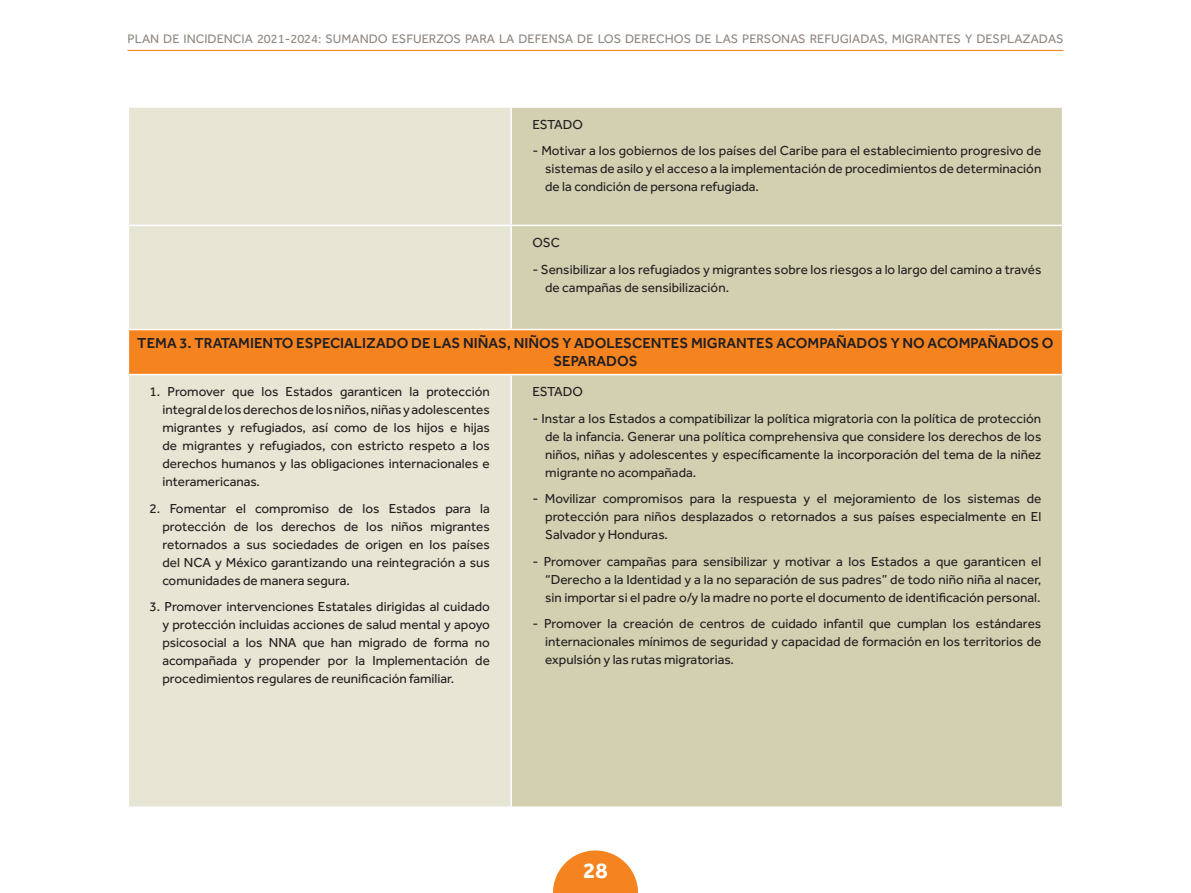
<style>
.page{position:relative;width:1191px;height:893px;background:#fff}
.page>*{position:absolute;margin:0;border:0;box-sizing:border-box;transform-origin:0 0}
.t1{font:700 22.5px "Effra";color:#fff}
.tabla01{font:500 15px/18px "Effra";color:#231f20;text-align:center}
.tabla02{font:13.5px/18px "Effra";color:#231f20;text-align:justify}
.t2{font:12.75px "Effra";color:#908881}
</style>
<div class="page">
<svg style="left:553px;top:850px;width:85px;height:43px"></svg>
<hr style="left:128px;top:50px;width:935px;height:1px;background:#f58420">
<div style="left:129px;top:108px;width:381px;height:698px;background:#e7e5d4"></div>
<div style="left:512px;top:108px;width:549px;height:698px;background:#d3d0b2"></div>
<div style="left:128px;top:330px;width:934px;height:45px;background:#f58420"></div>
<hr style="left:128px;top:225px;width:383px;height:1px;background:#fff">
<hr style="left:511px;top:225px;width:552px;height:1px;background:#fff">
<hr style="left:128px;top:329px;width:383px;height:1px;background:#fff">
<hr style="left:128px;top:330px;width:1px;height:44px;background:#fff">
<hr style="left:511px;top:329px;width:552px;height:1px;background:#fff">
<hr style="left:1061px;top:330px;width:2px;height:44px;background:#fff">
<hr style="left:128px;top:374px;width:383px;height:1px;background:#fff">
<hr style="left:511px;top:374px;width:552px;height:1px;background:#fff">
<p class="t2" style="left:128px;top:31px;width:937px">PLAN DE INCIDENCIA 2021-2024: SUMANDO ESFUERZOS PARA LA DEFENSA DE LOS DERECHOS DE LAS PERSONAS REFUGIADAS, MIGRANTES Y DESPLAZADAS</p>
<p class="tabla02" style="left:532px;top:115px;width:52px">ESTADO</p>
<p class="tabla02" style="left:545px;top:142px;width:498px;text-indent:-13px">- Motivar a los gobiernos de los países del Caribe para el establecimiento progresivo de sistemas de asilo y el acceso a la implementación de procedimientos de determinación de la condición de persona refugiada.</p>
<p class="tabla02" style="left:532px;top:233px;width:29px">OSC</p>
<p class="tabla02" style="left:545px;top:260px;width:498px;text-indent:-13px">- Sensibilizar a los refugiados y migrantes sobre los riesgos a lo largo del camino a través de campañas de sensibilización.</p>
<p class="tabla01" style="left:137px;top:334px;width:918px">TEMA 3. TRATAMIENTO ESPECIALIZADO DE LAS NIÑAS, NIÑOS Y ADOLESCENTES MIGRANTES ACOMPAÑADOS Y NO ACOMPAÑADOS O<br>SEPARADOS</p>
<p class="tabla02" style="left:162px;top:383px;width:329px;text-indent:-13px">1. Promover que los Estados garanticen la protección integral de los derechos de los niños, niñas y adolescentes migrantes y refugiados, así como de los hijos e hijas de migrantes y refugiados, con estricto respeto a los derechos humanos y las obligaciones internacionales e interamericanas.</p>
<p class="tabla02" style="left:162px;top:499px;width:329px;text-indent:-13px">2. Fomentar el compromiso de los Estados para la protección de los derechos de los niños migrantes retornados a sus sociedades de origen en los países del NCA y México garantizando una reintegración a sus comunidades de manera segura.</p>
<p class="tabla02" style="left:162px;top:598px;width:329px;text-indent:-13px">3. Promover intervenciones Estatales dirigidas al cuidado y protección incluidas acciones de salud mental y apoyo psicosocial a los NNA que han migrado de forma no acompañada y propender por la Implementación de procedimientos regulares de reunificación familiar.</p>
<p class="tabla02" style="left:532px;top:383px;width:52px">ESTADO</p>
<p class="tabla02" style="left:545px;top:409px;width:498px;text-indent:-13px">- Instar a los Estados a compatibilizar la política migratoria con la política de protección de la infancia. Generar una política comprehensiva que considere los derechos de los niños, niñas y adolescentes y específicamente la incorporación del tema de la niñez migrante no acompañada.</p>
<p class="tabla02" style="left:545px;top:490px;width:498px;text-indent:-13px">- Movilizar compromisos para la respuesta y el mejoramiento de los sistemas de protección para niños desplazados o retornados a sus países especialmente en El Salvador y Honduras.</p>
<p class="tabla02" style="left:545px;top:552px;width:498px;text-indent:-13px">- Promover campañas para sensibilizar y motivar a los Estados a que garanticen el “Derecho a la Identidad y a la no separación de sus padres” de todo niño niña al nacer, sin importar si el padre o/y la madre no porte el documento de identificación personal.</p>
<p class="tabla02" style="left:545px;top:615px;width:497px;text-indent:-13px">- Promover la creación de centros de cuidado infantil que cumplan los estándares internacionales mínimos de seguridad y capacidad de formación en los territorios de expulsión y las rutas migratorias.</p>
<h1 class="t1" style="left:583px;top:857px;width:26px">28</h1>
</div>
